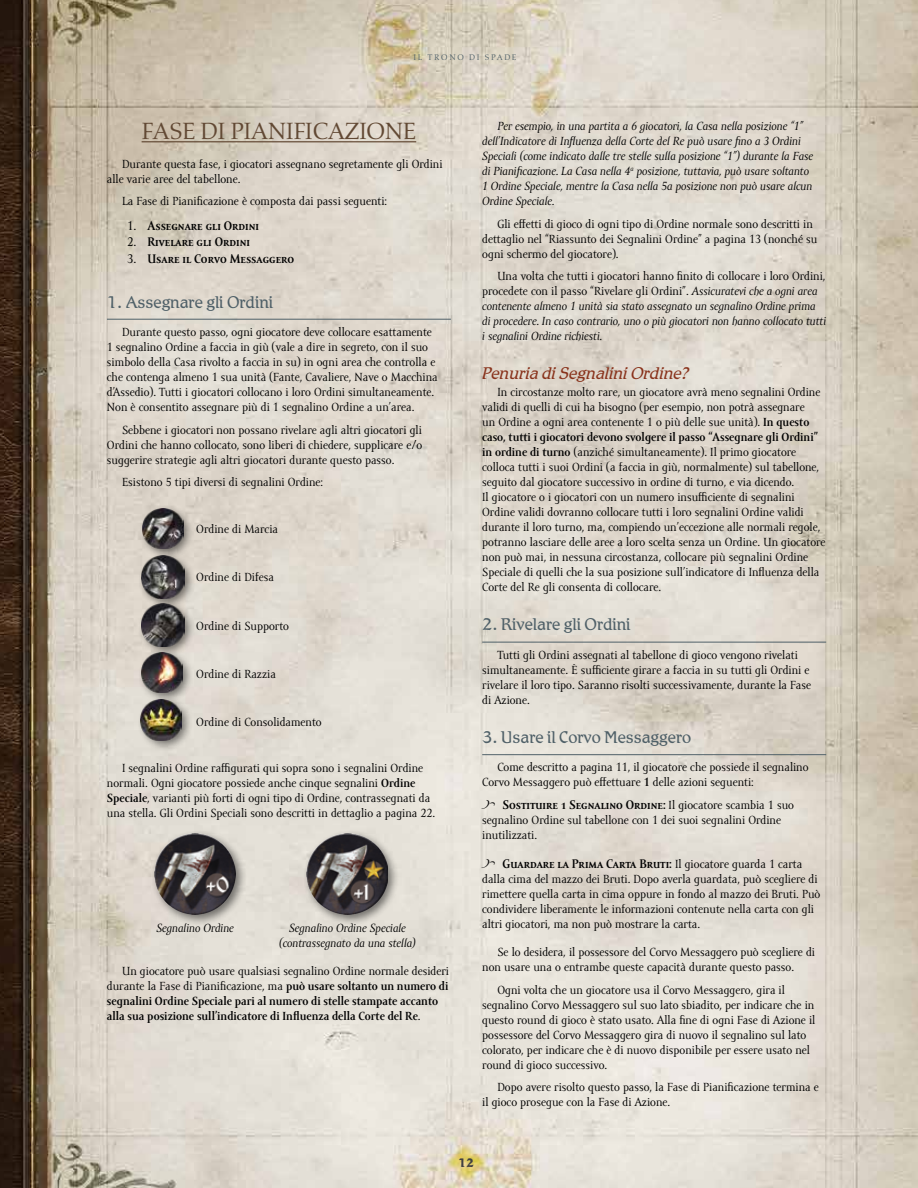
<style>
.page{position:relative;width:918px;height:1188px;background:#fff}
.page>*{position:absolute;margin:0;border:0;box-sizing:border-box;transform-origin:0 0}
.t1{font:24px "Aldus LT Std";letter-spacing:-.02em;color:#624934}
.t2{font:300 16.5px "Romic Std";color:#4f6068}
.t3{font:italic 300 16.5px "Romic Std";color:#89331c}
.t4{font:700 12.75px "Amor Serif Pro";color:#000}
.t5{font:12px/15px "Amor Serif Pro";color:#000}
.t6{font:italic 12px/15px "Amor Serif Pro";color:#000}
.t7{font:700 12px/15px "Amor Serif Pro";color:#000}
.t8{font:700 12px "Romic Std";color:#414042}
.t9{font:8.25px "Aldus LT Std";letter-spacing:.2em;color:#4f6068}
.s1{font-weight:400}
.s2{font-weight:700}
.s3{font-style:normal}
.s4{font-weight:400;font-size:12px}
</style>
<div class="page">
<img style="left:0;top:0;width:918px;height:1188px">
<hr style="left:142px;top:141px;width:274px;height:1px;background:#624934">
<hr style="left:107px;top:319px;width:344px;height:1px;background:#4f6068">
<div style="left:151px;top:830px;width:96px;height:96px;background:#000;opacity:.5"></div>
<div style="left:153px;top:832px;width:83px;height:66px;background:#fff;opacity:.75"></div>
<div style="left:153px;top:847px;width:83px;height:68px;background:#000;opacity:.75"></div>
<div style="left:303px;top:830px;width:97px;height:96px;background:#000;opacity:.5"></div>
<div style="left:306px;top:832px;width:82px;height:66px;background:#fff;opacity:.75"></div>
<div style="left:306px;top:847px;width:82px;height:68px;background:#000;opacity:.75"></div>
<hr style="left:482px;top:642px;width:344px;height:1px;background:#4f6068">
<hr style="left:482px;top:754px;width:344px;height:1px;background:#4f6068">
<div style="left:137px;top:696px;width:56px;height:56px;background:#000;opacity:.5"></div>
<img style="left:141px;top:705px;width:40px;height:35px">
<div style="left:138px;top:648px;width:56px;height:57px;background:#000;opacity:.5"></div>
<img style="left:142px;top:658px;width:40px;height:35px">
<div style="left:138px;top:552px;width:59px;height:59px;background:#000;opacity:.5"></div>
<img style="left:142px;top:560px;width:43px;height:39px">
<div style="left:138px;top:600px;width:58px;height:58px;background:#000;opacity:.5"></div>
<img style="left:142px;top:604px;width:43px;height:43px">
<div style="left:139px;top:505px;width:56px;height:55px;background:#000;opacity:.5"></div>
<img style="left:143px;top:508px;width:40px;height:41px">
<svg style="left:482px;top:800px;width:13px;height:9px"></svg>
<svg style="left:482px;top:858px;width:13px;height:10px"></svg>
<p class="t9" style="left:413px;top:53px;width:105px">IL TRONO DI SPADE</p>
<h1 class="t1" style="left:142px;top:118px;width:276px">FASE DI PIANIFICAZIONE</h1>
<p class="t5" style="left:107px;top:157px;width:337px;text-indent:15px">Durante questa fase, i giocatori assegnano segretamente gli Ordini alle varie aree del tabellone.</p>
<p class="t5" style="left:122px;top:194px;width:267px">La Fase di Pianificazione è composta dai passi seguenti:</p>
<p class="t4" style="left:127px;top:218px;width:134px"><span class="s1">1.</span> Assegnare gli Ordini</p>
<p class="t4" style="left:127px;top:235px;width:124px"><span class="s1">2.</span> Rivelare gli Ordini</p>
<p class="t4" style="left:127px;top:251px;width:169px"><span class="s1">3.</span> Usare il Corvo Messaggero</p>
<h2 class="t2" style="left:107px;top:292px;width:168px">1. Assegnare gli Ordini</h2>
<p class="t5" style="left:107px;top:325px;width:332px;text-indent:15px">Durante questo passo, ogni giocatore deve collocare esattamente 1 segnalino Ordine a faccia in giù (vale a dire in segreto, con il suo simbolo della Casa rivolto a faccia in su) in ogni area che controlla e che contenga almeno 1 sua unità (Fante, Cavaliere, Nave o Macchina d’Assedio). Tutti i giocatori collocano i loro Ordini simultaneamente.<br>Non è consentito assegnare più di 1 segnalino Ordine a un’area.</p>
<p class="t5" style="left:107px;top:422px;width:317px;text-align:justify;text-indent:15px">Sebbene i giocatori non possano rivelare agli altri giocatori gli Ordini che hanno collocato, sono liberi di chiedere, supplicare e/o suggerire strategie agli altri giocatori durante questo passo.</p>
<p class="t5" style="left:122px;top:475px;width:203px">Esistono 5 tipi diversi di segnalini Ordine:</p>
<p class="t5" style="left:196px;top:522px;width:83px">Ordine di Marcia</p>
<p class="t5" style="left:196px;top:570px;width:79px">Ordine di Difesa</p>
<p class="t5" style="left:196px;top:618px;width:94px">Ordine di Supporto</p>
<p class="t5" style="left:196px;top:666px;width:81px">Ordine di Razzia</p>
<p class="t5" style="left:196px;top:715px;width:127px">Ordine di Consolidamento</p>
<p class="t5" style="left:107px;top:761px;width:330px;text-indent:15px">I segnalini Ordine raffigurati qui sopra sono i segnalini Ordine normali. Ogni giocatore possiede anche cinque segnalini <span class="s2">Ordine Speciale</span>, varianti più forti di ogni tipo di Ordine, contrassegnati da una stella. Gli Ordini Speciali sono descritti in dettaglio a pagina 22.</p>
<p class="t6" style="left:156px;top:921px;width:79px">Segnalino Ordine</p>
<p class="t7" style="left:107px;top:964px;width:344px;text-indent:15px"><span class="s1">Un giocatore può usare qualsiasi segnalino Ordine normale desideri durante la Fase di Pianificazione, ma</span> può usare soltanto un numero di segnalini Ordine Speciale pari al numero di stelle stampate accanto alla sua posizione sull’indicatore di Influenza della Corte del Re<span class="s1">.</span></p>
<p class="t6" style="left:279px;top:921px;width:138px;text-align:center">Segnalino Ordine Speciale (contrassegnato da una stella)</p>
<p class="t6" style="left:482px;top:119px;width:333px;text-indent:15px">Per esempio, in una partita a 6 giocatori, la Casa nella posizione “1” dell’Indicatore di Influenza della Corte del Re può usare fino a 3 Ordini Speciali (come indicato dalle tre stelle sulla posizione “1”) durante la Fase di Pianificazione. La Casa nella 4<sup>a</sup> posizione, tuttavia, può usare soltanto 1 Ordine Speciale, mentre la Casa nella 5a posizione non può usare alcun Ordine Speciale.</p>
<p class="t5" style="left:482px;top:216px;width:337px;text-indent:15px">Gli effetti di gioco di ogni tipo di Ordine normale sono descritti in dettaglio nel “Riassunto dei Segnalini Ordine” a pagina 13 (nonché su ogni schermo del giocatore).</p>
<p class="t6" style="left:482px;top:269px;width:346px;text-indent:15px"><span class="s3">Una volta che tutti i giocatori hanno finito di collocare i loro Ordini, procedete con il passo “Rivelare gli Ordini”.</span> Assicuratevi che a ogni area contenente almeno 1 unità sia stato assegnato un segnalino Ordine prima di procedere. In caso contrario, uno o più giocatori non hanno collocato tutti i segnalini Ordine richiesti.</p>
<h2 class="t3" style="left:482px;top:363px;width:208px">Penuria di Segnalini Ordine?</h2>
<p class="t5" style="left:482px;top:385px;width:345px;text-indent:15px">In circostanze molto rare, un giocatore avrà meno segnalini Ordine validi di quelli di cui ha bisogno (per esempio, non potrà assegnare<br>un Ordine a ogni area contenente 1 o più delle sue unità). <span class="s2">In questo caso, tutti i giocatori devono svolgere il passo “Assegnare gli Ordini” in ordine di turno</span> (anziché simultaneamente). Il primo giocatore colloca tutti i suoi Ordini (a faccia in giù, normalmente) sul tabellone, seguito dal giocatore successivo in ordine di turno, e via dicendo.<br>Il giocatore o i giocatori con un numero insufficiente di segnalini Ordine validi dovranno collocare tutti i loro segnalini Ordine validi durante il loro turno, ma, compiendo un’eccezione alle normali regole, potranno lasciare delle aree a loro scelta senza un Ordine. Un giocatore non può mai, in nessuna circostanza, collocare più segnalini Ordine Speciale di quelli che la sua posizione sull’indicatore di Influenza della Corte del Re gli consenta di collocare.</p>
<h2 class="t2" style="left:482px;top:615px;width:150px">2. Rivelare gli Ordini</h2>
<p class="t5" style="left:482px;top:648px;width:330px;text-indent:15px">Tutti gli Ordini assegnati al tabellone di gioco vengono rivelati simultaneamente. È sufficiente girare a faccia in su tutti gli Ordini e rivelare il loro tipo. Saranno risolti successivamente, durante la Fase di Azione.</p>
<h2 class="t2" style="left:482px;top:727px;width:211px">3. Usare il Corvo Messaggero</h2>
<p class="t5" style="left:482px;top:760px;width:328px;text-indent:15px">Come descritto a pagina 11, il giocatore che possiede il segnalino<br>Corvo Messaggero può effettuare <span class="s2">1</span> delle azioni seguenti:</p>
<p class="t4" style="left:502px;top:798px;width:293px">Sostituire 1 Segnalino Ordine: <span class="s4">Il giocatore scambia 1 suo</span></p>
<p class="t5" style="left:482px;top:813px;width:300px">segnalino Ordine sul tabellone con 1 dei suoi segnalini Ordine inutilizzati.</p>
<p class="t4" style="left:502px;top:856px;width:301px">Guardare la Prima Carta Bruti: <span class="s4">Il giocatore guarda 1 carta</span></p>
<p class="t5" style="left:482px;top:871px;width:340px">dalla cima del mazzo dei Bruti. Dopo averla guardata, può scegliere di rimettere quella carta in cima oppure in fondo al mazzo dei Bruti. Può condividere liberamente le informazioni contenute nella carta con gli altri giocatori, ma non può mostrare la carta.</p>
<p class="t5" style="left:482px;top:945px;width:334px;text-indent:15px">Se lo desidera, il possessore del Corvo Messaggero può scegliere di non usare una o entrambe queste capacità durante questo passo.</p>
<p class="t5" style="left:482px;top:982px;width:335px;text-indent:15px">Ogni volta che un giocatore usa il Corvo Messaggero, gira il segnalino Corvo Messaggero sul suo lato sbiadito, per indicare che in questo round di gioco è stato usato. Alla fine di ogni Fase di Azione il possessore del Corvo Messaggero gira di nuovo il segnalino sul lato colorato, per indicare che è di nuovo disponibile per essere usato nel round di gioco successivo.</p>
<p class="t5" style="left:482px;top:1080px;width:338px;text-indent:15px">Dopo avere risolto questo passo, la Fase di Pianificazione termina e il gioco prosegue con la Fase di Azione.</p>
<p class="t8" style="left:458px;top:1155px;width:18px">12</p>
</div>
